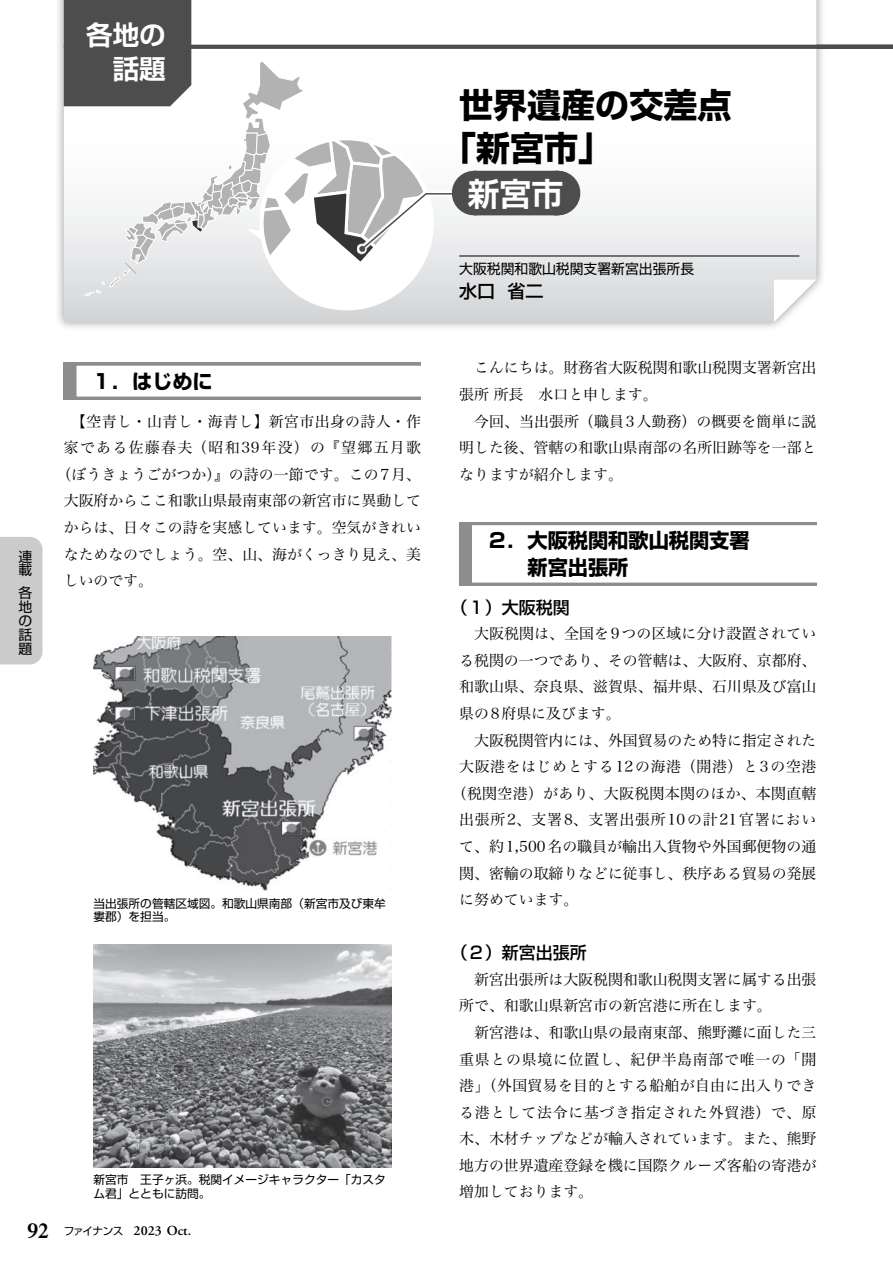
<style>
.page{position:relative;width:893px;height:1263px;background:#fff}
.page>*{position:absolute;margin:0;border:0;box-sizing:border-box;transform-origin:0 0}
.t1{font:700 34.05px/42.5px "Shin Go Pr 6 N";color:#000}
.t2{font:700 31.95px "Shin Go Pr 6 N De";color:#fff}
.t3{font:700 26.55px/34px "Shin Go Pr 6 N De";color:#fff;text-align:right}
.t4{font:700 20.25px/26.5px "Shin Go Pr 6 N";color:#000}
.t5{font:500 18px "Shin Go Pr 6 N";color:#000}
.t6{font:500 16.95px "Shin Go Pr 6 N";color:#000}
.t7{font:14.85px/26.5px "Hiragino Serif Pr 6 N W3";color:#000;text-align:justify}
.t8{font:14.85px "Hiragino Serif Pr 6 N W3";letter-spacing:.025em;color:#000}
.t9{font:14.85px "Hiragino Serif Pr 6 N W3";letter-spacing:.045em;color:#000}
.t10{font:14.85px "Hiragino Serif Pr 6 N W3";letter-spacing:.04em;color:#000}
.t11{font:14.85px "Hiragino Serif Pr 6 N W3";letter-spacing:.09em;color:#000}
.t12{font:13.8px/13.8px "Shin Go Pr 6 N";color:#000}
.t13{font:600 13.8px "Adobe Garamond Pro";color:#000}
.t14{font:11.7px/13.8px "Shin Go Pr 6 N";color:#000}
.s1{font-family:"Times LT Std";font-size:21.3px}
.s2{font-family:"Shin Go Pr 6 N";font-weight:400;font-size:10.65px}
</style>
<div class="page">
<div style="left:54px;top:0;width:772px;height:331px;background:#000;opacity:.4"></div>
<svg style="left:64px;top:0;width:752px;height:322px"></svg>
<svg style="left:774px;top:280px;width:42px;height:42px"></svg>
<svg style="left:468px;top:45px;width:425px;height:4px;background:#505050"></svg>
<svg style="left:64px;top:362px;width:357px;height:38px;background:#979797"></svg>
<div style="left:77px;top:366px;width:357px;height:30px;background:#fff"></div>
<div style="left:459px;top:522px;width:357px;height:64px;background:#8d8d8d"></div>
<div style="left:472px;top:525px;width:357px;height:58px;background:#fff"></div>
<hr style="left:459px;top:256px;width:340px;height:1px;background:#000">
<div style="left:474px;top:171px;width:83px;height:44px;background:#4d4d4d"></div>
<hr style="left:557px;top:171px;width:1px;height:44px;background:#4d4d4d">
<svg style="left:64px;top:0;width:404px;height:308px"></svg>
<img style="left:94px;top:944px;width:297px;height:223px">
<img style="left:94px;top:636px;width:297px;height:255px">
<div style="left:0;top:537px;width:43px;height:127px;background:#cbcbcb"></div>
<h3 class="t3" style="left:86px;top:16px;width:81px">各地の話題</h3>
<p class="t12" style="left:19px;top:548px;width:15px">連載</p>
<p class="t12" style="left:19px;top:585px;width:15px;text-align:justify">各地の話題</p>
<h3 class="t4" style="left:92px;top:367px;width:123px">１．はじめに</h3>
<p class="t8" style="left:71px;top:408px;width:351px">【空青し・山青し・海青し】新宮市出身の詩人・作</p>
<p class="t11" style="left:64px;top:435px;width:359px">家である佐藤春夫（昭和39年没）の『望郷五月歌</p>
<p class="t7" style="left:56px;top:460px;width:366px">（ぼうきょうごがつか）』の詩の一節です。この7月、</p>
<p class="t7" style="left:64px;top:486px;width:359px">大阪府からここ和歌山県最南東部の新宮市に異動して</p>
<p class="t7" style="left:64px;top:513px;width:359px">からは、日々この詩を実感しています。空気がきれい</p>
<p class="t7" style="left:64px;top:539px;width:359px">なためなのでしょう。空、山、海がくっきり見え、美</p>
<p class="t7" style="left:64px;top:566px;width:91px">しいのです。</p>
<p class="t14" style="left:94px;top:895px;width:294px">当出張所の管轄区域図。和歌山県南部（新宮市及び東牟婁郡）を担当。</p>
<p class="t14" style="left:94px;top:1172px;width:294px">新宮市　王子ヶ浜。税関イメージキャラクター「カスタム君」とともに訪問。</p>
<p class="t13" style="left:28px;top:1223px;width:165px"><span class="s1">92</span> <span class="s2">ファイナンス</span> 2023 Oct.</p>
<h1 class="t1" style="left:442px;top:83px;width:291px;text-indent:17px">世界遺産の交差点「新宮市」</h1>
<h2 class="t2" style="left:468px;top:167px;width:97px">新宮市</h2>
<p class="t12" style="left:459px;top:261px;width:236px">大阪税関和歌山税関支署新宮出張所長</p>
<p class="t5" style="left:459px;top:276px;width:86px">水口 省二</p>
<p class="t7" style="left:459px;top:353px;width:359px;text-indent:15px">こんにちは。財務省大阪税関和歌山税関支署新宮出張所 所長　水口と申します。</p>
<p class="t7" style="left:459px;top:406px;width:359px;text-indent:15px">今回、当出張所（職員3人勤務）の概要を簡単に説明した後、管轄の和歌山県南部の名所旧跡等を一部となりますが紹介します。</p>
<h3 class="t4" style="left:527px;top:527px;width:224px;text-indent:-40px">２．大阪税関和歌山税関支署新宮出張所</h3>
<p class="t6" style="left:451px;top:593px;width:121px">（１）大阪税関</p>
<p class="t7" style="left:459px;top:619px;width:359px;text-indent:15px">大阪税関は、全国を9つの区域に分け設置されている税関の一つであり、その管轄は、大阪府、京都府、和歌山県、奈良県、滋賀県、福井県、石川県及び富山県の8府県に及びます。</p>
<p class="t7" style="left:474px;top:725px;width:344px">大阪税関管内には、外国貿易のため特に指定された</p>
<p class="t10" style="left:459px;top:754px;width:359px">大阪港をはじめとする12の海港（開港）と3の空港</p>
<p class="t8" style="left:452px;top:780px;width:366px">（税関空港）があり、大阪税関本関のほか、本関直轄</p>
<p class="t9" style="left:459px;top:807px;width:359px">出張所2、支署8、支署出張所10の計21官署におい</p>
<p class="t7" style="left:459px;top:832px;width:359px">て、約1,500名の職員が輸出入貨物や外国郵便物の通</p>
<p class="t7" style="left:459px;top:858px;width:359px">関、密輸の取締りなどに従事し、秩序ある貿易の発展</p>
<p class="t7" style="left:459px;top:885px;width:121px">に努めています。</p>
<p class="t6" style="left:451px;top:939px;width:138px">（２）新宮出張所</p>
<p class="t7" style="left:459px;top:964px;width:359px;text-indent:15px">新宮出張所は大阪税関和歌山税関支署に属する出張所で、和歌山県新宮市の新宮港に所在します。</p>
<p class="t7" style="left:459px;top:1018px;width:359px;text-indent:15px">新宮港は、和歌山県の最南東部、熊野灘に面した三重県との県境に位置し、紀伊半島南部で唯一の「開港」（外国貿易を目的とする船舶が自由に出入りできる港として法令に基づき指定された外貿港）で、原木、木材チップなどが輸入されています。また、熊野地方の世界遺産登録を機に国際クルーズ客船の寄港が増加しております。</p>
</div>
